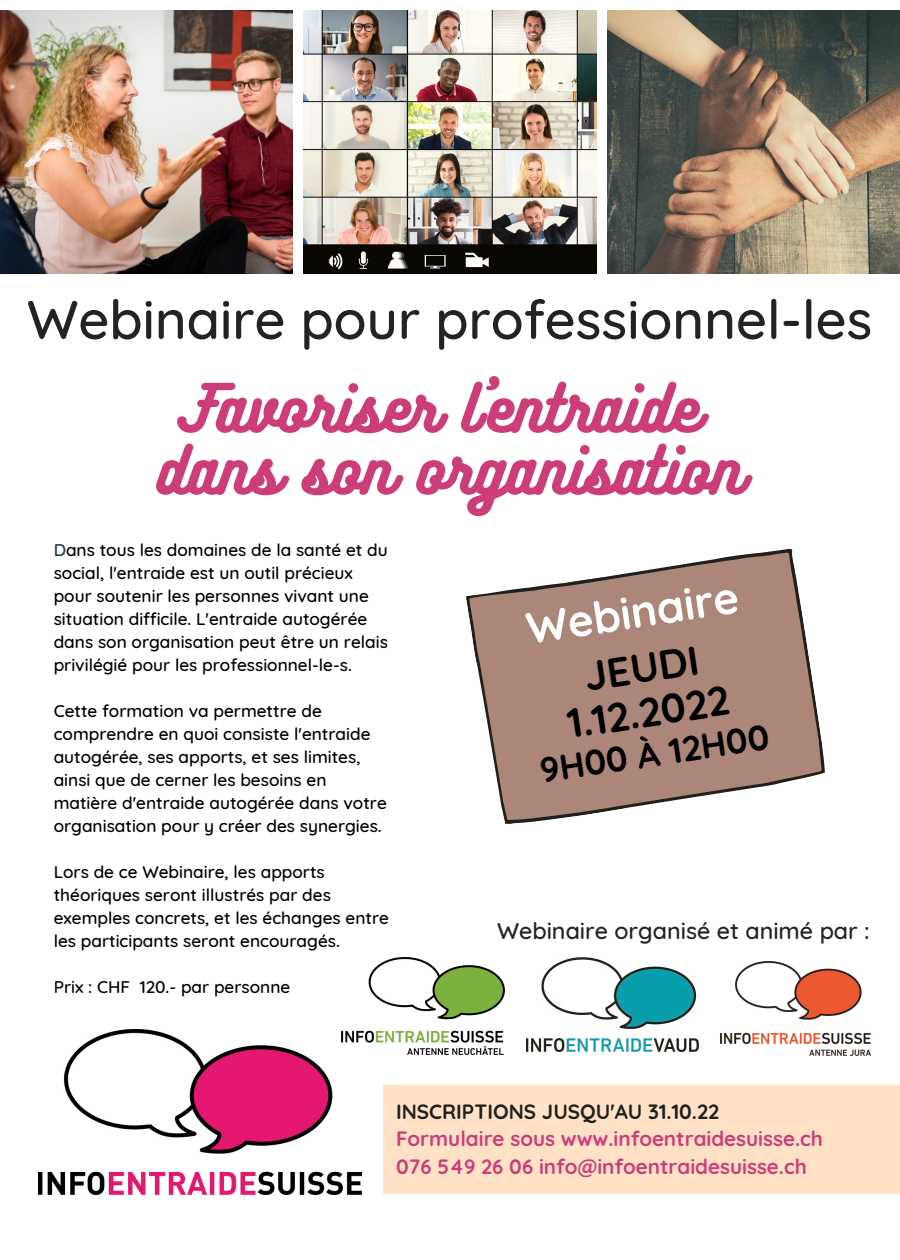
<style>
.page{position:relative;width:900px;height:1260px;background:#fff}
.page>*{position:absolute;margin:0;border:0;box-sizing:border-box;transform-origin:0 0}
.t1{font:59px/62px "Bukhari Script";color:#cd3d79;text-align:center}
.t2{font:500 54.25px "Quicksand";color:#232323}
.t3{font:700 44.25px "Quicksand";color:#fff}
.t4{font:700 41px/44.2px "Quicksand";color:#000;text-align:center}
.t5{font:700 35.25px "Quicksand";color:#000}
.t6{font:500 23.25px "Quicksand";color:#262128}
.t7{font:700 20.75px/27.5px "Quicksand";color:#cd3d79}
.t8{font:700 20.75px "Quicksand";color:#1f211d}
.t9{font:500 17.25px/23px "Quicksand";color:#000}
.s1{color:#1e3148}
</style>
<div class="page">
<img style="left:0;top:11px;width:292px;height:262px">
<img style="left:304px;top:11px;width:292px;height:262px">
<img style="left:608px;top:11px;width:292px;height:262px">
<svg style="left:466px;top:548px;width:359px;height:276px;fill:#ac8679"></svg>
<div style="left:383px;top:1085px;width:517px;height:109px;background:#ffe2c6"></div>
<img style="left:39px;top:1030px;width:322px;height:165px">
<img style="left:341px;top:957px;width:163px;height:98px">
<img style="left:526px;top:957px;width:173px;height:94px">
<img style="left:721px;top:961px;width:150px;height:94px">
<h2 class="t2" style="left:27px;top:285px;width:847px">Webinaire pour professionnel-les</h2>
<h1 class="t1" style="left:157px;top:374px;width:588px">Favoriser l'entraide dans son organisation</h1>
<p class="t9" style="left:54px;top:538px;width:336px"><span class="s1">D</span>ans tous les domaines de la santé et du social, l'entraide est un outil précieux pour soutenir les personnes vivant une situation difficile. L'entraide autogérée dans son organisation peut être un relais privilégié pour les professionnel-le-s.</p>
<p class="t9" style="left:54px;top:699px;width:335px">Cette formation va permettre de comprendre en quoi consiste l'entraide autogérée, ses apports, et ses limites, ainsi que de cerner les besoins en matière d'entraide autogérée dans votre organisation pour y créer des synergies.</p>
<p class="t9" style="left:54px;top:860px;width:337px">Lors de ce Webinaire, les apports théoriques seront illustrés par des exemples concrets, et les échanges entre les participants seront encouragés.</p>
<p class="t9" style="left:54px;top:975px;width:238px">Prix : CHF 120.- par personne</p>
<h3 class="t3" style="left:522px;top:601px;width:216px;rotate:-9deg">Webinaire</h3>
<h3 class="t4" style="left:557px;top:658px;width:165px;rotate:-9deg">JEUDI<br>1.12.2022</h3>
<h3 class="t5" style="left:537px;top:749px;width:233px;rotate:-9deg">9H00 À 12H00</h3>
<h3 class="t6" style="left:497px;top:916px;width:374px">Webinaire organisé et animé par :</h3>
<p class="t8" style="left:396px;top:1098px;width:325px">INSCRIPTIONS JUSQU'AU 31.10.22</p>
<p class="t7" style="left:396px;top:1125px;width:428px">Formulaire sous www.infoentraidesuisse.ch<br>076 549 26 06 info@infoentraidesuisse.ch</p>
</div>
